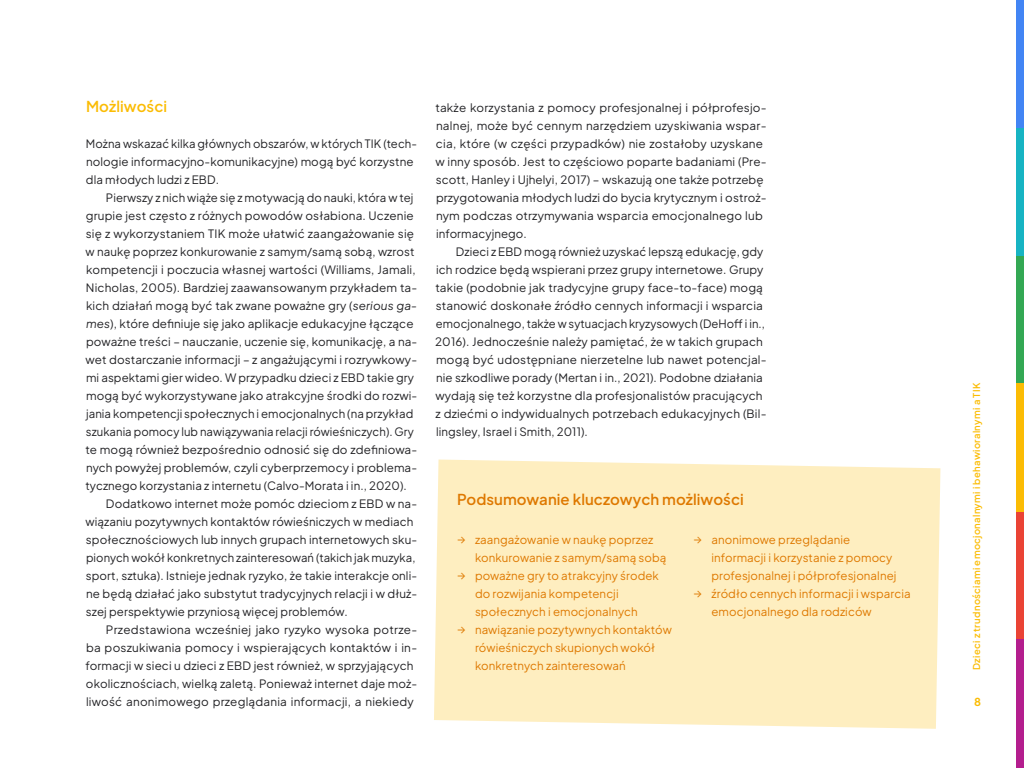
<style>
.page{position:relative;width:1024px;height:768px;background:#fff}
.page>*{position:absolute;margin:0;border:0;box-sizing:border-box;transform-origin:0 0}
.wyimek-z-liczbą{font:600 15px "Plus Jakarta Sans";letter-spacing:.005em;color:#de7800}
.t1{font:600 15px "Plus Jakarta Sans";letter-spacing:.005em;color:#fbbc04}
.body{font:11.5px/18px "Plus Jakarta Sans";letter-spacing:.01em;color:#212124}
.t2{font:11.5px/18px "Plus Jakarta Sans";letter-spacing:.005em;color:#de7800}
.body_first{font:11.5px/18px "Plus Jakarta Sans";letter-spacing:.005em;color:#212124}
.t3{font:700 11px "Plus Jakarta Sans";color:#fbbc04}
.t4{font:600 9.5px "Plus Jakarta Sans";letter-spacing:.03em;color:#fbbc04}
.s1{font-style:italic}
</style>
<div class="page">
<div style="left:1016px;top:0;width:8px;height:256px;background:#4285f4"></div>
<div style="left:1016px;top:128px;width:8px;height:128px;background:#17b4c3"></div>
<div style="left:1016px;top:256px;width:8px;height:128px;background:#33a854"></div>
<div style="left:1016px;top:384px;width:8px;height:128px;background:#fbbc04"></div>
<div style="left:1016px;top:512px;width:8px;height:128px;background:#ea4335"></div>
<div style="left:1016px;top:640px;width:8px;height:128px;background:#b41e8e"></div>
<div style="left:434px;top:460px;width:506px;height:269px;background:#feeec0"></div>
<svg style="left:458px;top:537px;width:7px;height:6px"></svg>
<svg style="left:458px;top:573px;width:7px;height:6px"></svg>
<svg style="left:458px;top:627px;width:7px;height:6px"></svg>
<svg style="left:694px;top:537px;width:7px;height:6px"></svg>
<svg style="left:694px;top:591px;width:7px;height:6px"></svg>
<p class="t1" style="left:86px;top:93px;width:83px">Możliwości</p>
<p class="body_first" style="left:86px;top:134px;width:333px">Można wskazać kilka głównych obszarów, w których TIK (tech&shy;nologie informacyjno-komunikacyjne) mogą być korzystne dla młodych ludzi z EBD.</p>
<p class="body" style="left:85px;top:188px;width:333px;text-indent:21px">Pierwszy z nich wiąże się z motywacją do nauki, która w tej grupie jest często z różnych powodów osłabiona. Uczenie się z wykorzystaniem TIK może ułatwić zaangażowanie się w naukę poprzez konkurowanie z samym/samą sobą, wzrost kompetencji i poczucia własnej wartości (Williams, Jamali, Nicholas, 2005). Bardziej zaawansowanym przykładem ta&shy;kich działań mogą być tak zwane poważne gry (<span class="s1">serious ga&shy;mes</span>), które definiuje się jako aplikacje edukacyjne łączące poważne treści – nauczanie, uczenie się, komunikację, a na&shy;wet dostarczanie informacji – z angażującymi i rozrywkowy&shy;mi aspektami gier wideo. W przypadku dzieci z EBD takie gry mogą być wykorzystywane jako atrakcyjne środki do rozwi&shy;jania kompetencji społecznych i emocjonalnych (na przykład szukania pomocy lub nawiązywania relacji rówieśniczych). Gry te mogą również bezpośrednio odnosić się do zdefiniowa&shy;nych powyżej problemów, czyli cyberprzemocy i problema&shy;tycznego korzystania z internetu (Calvo-Morata i in., 2020).</p>
<p class="body" style="left:85px;top:494px;width:333px;text-indent:20px">Dodatkowo internet może pomóc dzieciom z EBD w na&shy;wiązaniu pozytywnych kontaktów rówieśniczych w mediach społecznościowych lub innych grupach internetowych sku&shy;pionych wokół konkretnych zainteresowań (takich jak muzyka, sport, sztuka). Istnieje jednak ryzyko, że takie interakcje onli&shy;ne będą działać jako substytut tradycyjnych relacji i w dłuż&shy;szej perspektywie przyniosą więcej problemów.</p>
<p class="body" style="left:85px;top:620px;width:333px;text-indent:20px">Przedstawiona wcześniej jako ryzyko wysoka potrze&shy;ba poszukiwania pomocy i wspierających kontaktów i in&shy;formacji w sieci u dzieci z EBD jest również, w sprzyjających okolicznościach, wielką zaletą. Ponieważ internet daje moż&shy;liwość anonimowego przeglądania informacji, a niekiedy</p>
<p class="body" style="left:435px;top:98px;width:333px">także korzystania z pomocy profesjonalnej i półprofesjo&shy;nalnej, może być cennym narzędziem uzyskiwania wspar&shy;cia, które (w części przypadków) nie zostałoby uzyskane w inny sposób. Jest to częściowo poparte badaniami (Pre&shy;scott, Hanley i Ujhelyi, 2017) – wskazują one także potrzebę przygotowania młodych ludzi do bycia krytycznym i ostroż&shy;nym podczas otrzymywania wsparcia emocjonalnego lub informacyjnego.</p>
<p class="body" style="left:435px;top:242px;width:333px;text-indent:21px">Dzieci z EBD mogą również uzyskać lepszą edukację, gdy ich rodzice będą wspierani przez grupy internetowe. Grupy takie (podobnie jak tradycyjne grupy face-to-face) mogą stanowić doskonałe źródło cennych informacji i wsparcia emocjonalnego, także w sytuacjach kryzysowych (DeHoff i in., 2016). Jednocześnie należy pamiętać, że w takich grupach mogą być udostępniane nierzetelne lub nawet potencjal&shy;nie szkodliwe porady (Mertan i in., 2021). Podobne działania wydają się też korzystne dla profesjonalistów pracujących z dziećmi o indywidualnych potrzebach edukacyjnych (Bil&shy;lingsley, Israel i Smith, 2011).</p>
<p class="wyimek-z-liczbą" style="left:457px;top:486px;width:288px">Podsumowanie kluczowych możliwości</p>
<p class="t2" style="left:475px;top:530px;width:193px">zaangażowanie w naukę poprzez konkurowanie z samym/samą sobą</p>
<p class="t2" style="left:475px;top:566px;width:185px">poważne gry to atrakcyjny środek do rozwijania kompetencji społecznych i emocjonalnych</p>
<p class="t2" style="left:475px;top:620px;width:198px">nawiązanie pozytywnych kontaktów rówieśniczych skupionych wokół konkretnych zainteresowań</p>
<p class="t2" style="left:712px;top:530px;width:186px">anonimowe przeglądanie informacji i korzystanie z pomocy profesjonalnej i półprofesjonalnej</p>
<p class="t2" style="left:712px;top:584px;width:201px">źródło cennych informacji i wsparcia emocjonalnego dla rodziców</p>
<p class="t4" style="left:968px;top:670px;width:288px;rotate:-90deg">Dzieci z trudnościami emocjonalnymi i behawioralnymi a TIK</p>
<p class="t3" style="left:974px;top:692px;width:8px">8</p>
</div>
